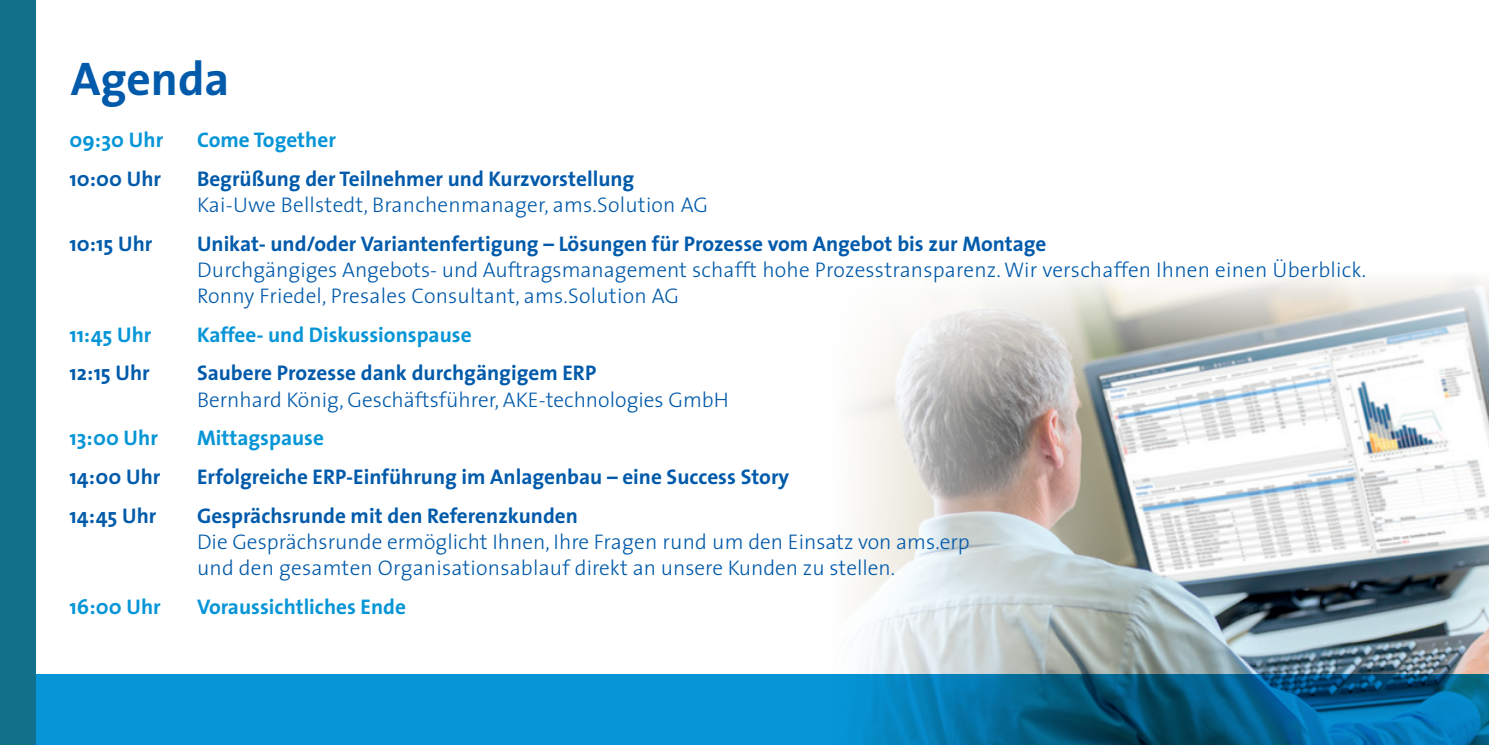
<style>
.page{position:relative;width:1489px;height:745px;background:#fff}
.page>*{position:absolute;margin:0;border:0;box-sizing:border-box;transform-origin:0 0}
.t1{font:700 47.5px "The Sans";color:#015aaa}
.t2{font:300 21.25px/26.2px "The Sans";color:#015aaa}
.t3{font:700 21.25px "The Sans";color:#015aaa}
.t4{font:700 21.25px "The Sans";color:#0695d6}
</style>
<div class="page">
<img style="left:1146px;top:426px;width:271px;height:247px">
<svg style="left:1146px;top:277px;width:271px;height:149px"></svg>
<svg style="left:850px;top:277px;width:296px;height:396px"></svg>
<svg style="left:1417px;top:278px;width:71px;height:395px"></svg>
<svg style="left:35px;top:673px;width:1453px;height:71px;background:#0781b9"></svg>
<div style="left:0;top:0;width:35px;height:744px;background:#12708a"></div>
<h1 class="t1" style="left:71px;top:39px;width:160px">Agenda</h1>
<p class="t4" style="left:69px;top:122px;width:95px">09:30 Uhr</p>
<p class="t4" style="left:197px;top:122px;width:140px">Come Together</p>
<p class="t3" style="left:69px;top:160px;width:93px">10:00 Uhr</p>
<p class="t3" style="left:197px;top:160px;width:439px">Begrüßung der Teilnehmer und Kurzvorstellung</p>
<p class="t2" style="left:197px;top:191px;width:512px">Kai-Uwe Bellstedt, Branchenmanager, ams.Solution AG</p>
<p class="t3" style="left:69px;top:225px;width:84px">10:15 Uhr</p>
<p class="t3" style="left:197px;top:225px;width:851px">Unikat- und/oder Variantenfertigung – Lösungen für Prozesse vom Angebot bis zur Montage</p>
<p class="t2" style="left:197px;top:255px;width:1170px">Durchgängiges Angebots- und Auftragsmanagement schafft hohe Prozesstransparenz. Wir verschaffen Ihnen einen Überblick.<br>Ronny Friedel, Presales Consultant, ams.Solution AG</p>
<p class="t4" style="left:69px;top:316px;width:83px">11:45 Uhr</p>
<p class="t4" style="left:197px;top:316px;width:276px">Kaffee- und Diskussionspause</p>
<p class="t3" style="left:69px;top:355px;width:82px">12:15 Uhr</p>
<p class="t3" style="left:197px;top:355px;width:401px">Saubere Prozesse dank durchgängigem ERP</p>
<p class="t2" style="left:197px;top:385px;width:533px">Bernhard König, Geschäftsführer, AKE-technologies GmbH</p>
<p class="t4" style="left:69px;top:420px;width:90px">13:00 Uhr</p>
<p class="t4" style="left:197px;top:420px;width:129px">Mittagspause</p>
<p class="t3" style="left:69px;top:459px;width:92px">14:00 Uhr</p>
<p class="t3" style="left:197px;top:459px;width:593px">Erfolgreiche ERP-Einführung im Anlagenbau – eine Success Story</p>
<p class="t3" style="left:69px;top:497px;width:88px">14:45 Uhr</p>
<p class="t3" style="left:197px;top:497px;width:382px">Gesprächsrunde mit den Referenzkunden</p>
<p class="t2" style="left:197px;top:527px;width:774px">Die Gesprächsrunde ermöglicht Ihnen, Ihre Fragen rund um den Einsatz von ams.erp und den gesamten Organisationsablauf direkt an unsere Kunden zu stellen.</p>
<p class="t4" style="left:69px;top:588px;width:93px">16:00 Uhr</p>
<p class="t4" style="left:197px;top:588px;width:210px">Voraussichtliches Ende</p>
</div>
